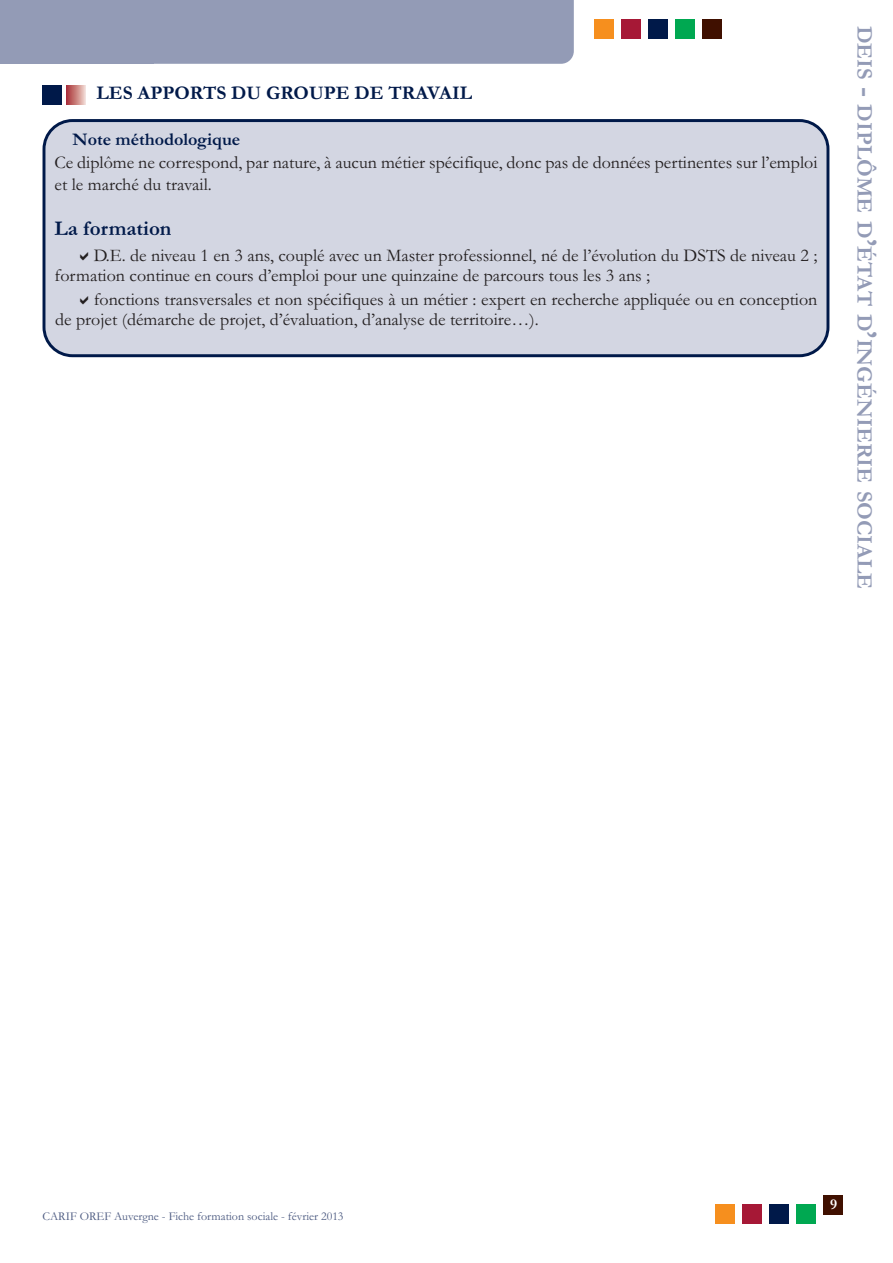
<style>
.page{position:relative;width:893px;height:1263px;background:#fff}
.page>*{position:absolute;margin:0;border:0;box-sizing:border-box;transform-origin:0 0}
.t1{font:700 22.5px "Garamond";color:#939bb6}
.t2{font:700 21px "Garamond";color:#001949}
.t3{font:700 19.5px "Garamond";color:#001949}
.t4{font:18px/20.1px "Garamond";color:#231f20}
.t5{font:700 18px "Garamond";color:#001949}
.t6{font:700 15px "Garamond";color:#fff}
.t7{font:12px "Garamond";color:#4b5980}
.s1{font-size:30px}
</style>
<div class="page">
<div style="left:154px;top:0;width:420px;height:64px;background:#939bb6"></div>
<div style="left:0;top:0;width:154px;height:64px;background:#939bb6"></div>
<div style="left:715px;top:1204px;width:19px;height:19px;background:#f68f1e"></div>
<div style="left:742px;top:1204px;width:19px;height:19px;background:#a61836"></div>
<div style="left:769px;top:1204px;width:19px;height:19px;background:#001949"></div>
<div style="left:796px;top:1204px;width:19px;height:19px;background:#00a851"></div>
<div style="left:823px;top:1195px;width:19px;height:19px;background:#401000"></div>
<div style="left:43px;top:85px;width:19px;height:19px;background:#001949"></div>
<div style="left:66px;top:85px;width:20px;height:19px;background:linear-gradient(to right,#a72c31,#edd2c9)"></div>
<div style="left:594px;top:20px;width:19px;height:19px;background:#f68f1e"></div>
<div style="left:621px;top:20px;width:19px;height:19px;background:#a61836"></div>
<div style="left:648px;top:20px;width:19px;height:19px;background:#001949"></div>
<div style="left:675px;top:20px;width:19px;height:19px;background:#00a851"></div>
<div style="left:702px;top:20px;width:20px;height:19px;background:#401000"></div>
<div style="left:43px;top:119px;width:786px;height:238px;background:#d3d6e2"></div>
<svg style="left:80px;top:252px;width:8px;height:8px"></svg>
<svg style="left:80px;top:296px;width:8px;height:8px"></svg>
<p class="t3" style="left:97px;top:81px;width:377px">LES APPORTS DU GROUPE DE TRAVAIL</p>
<p class="t5" style="left:73px;top:128px;width:169px">Note méthodologique</p>
<p class="t4" style="left:55px;top:151px;width:764px;line-height:21.6px">Ce diplôme ne correspond, par nature, à aucun métier spécifique, donc pas de données pertinentes sur l’emploi et le marché du travail.</p>
<p class="t2" style="left:55px;top:215px;width:119px">La formation</p>
<p class="t4" style="left:55px;top:244px;width:764px;text-indent:39px">D.E. de niveau 1 en 3 ans, couplé avec un Master professionnel, né de l’évolution du DSTS de niveau 2 ; formation continue en cours d’emploi pour une quinzaine de parcours tous les 3 ans ;</p>
<p class="t4" style="left:55px;top:289px;width:764px;text-indent:39px">fonctions transversales et non spécifiques à un métier : expert en recherche appliquée ou en conception de projet (démarche de projet, d’évaluation, d’analyse de territoire…).</p>
<p class="t1" style="left:878px;top:26px;width:565px;rotate:90deg">DEIS <span class="s1">-</span> DIPLÔME D<span class="s1">’</span>ÉTAT D<span class="s1">’</span>INGÉNIERIE SOCIALE</p>
<p class="t7" style="left:43px;top:1208px;width:303px">CARIF OREF Auvergne - Fiche formation sociale - février 2013</p>
<p class="t6" style="left:830px;top:1195px;width:9px">9</p>
</div>
